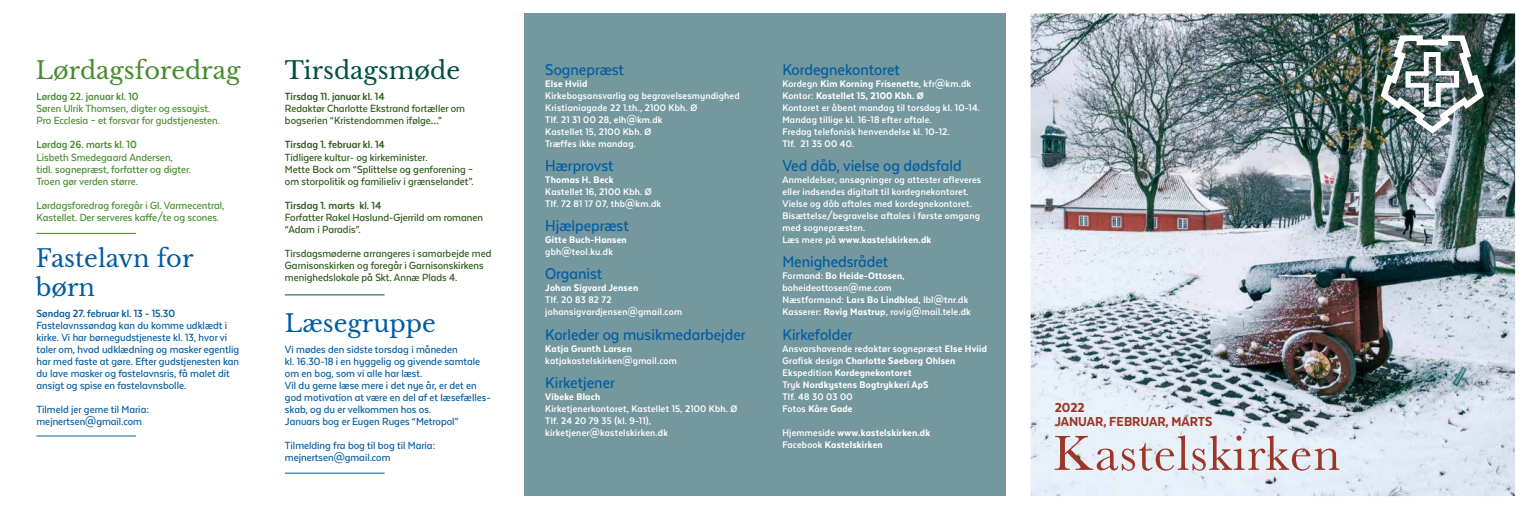
<style>
.page{position:relative;width:1531px;height:511px;background:#fff}
.page>*{position:absolute;margin:0;border:0;box-sizing:border-box;transform-origin:0 0}
.t1{font:24px/28.8px "Libre Baskerville";color:#005da3}
.t2{font:24px "Libre Baskerville";color:#468c2d}
.t3{font:24px "Libre Baskerville";color:#005040}
.t4{font:500 18px "Texta Narrow Alt";color:#005da3}
.t5{font:800 15px/14.6px "Texta Narrow";color:#9c3628}
.t6{font:500 12px/12px "Texta Narrow Alt";color:#005da3}
.t7{font:500 12px/12px "Texta Narrow Alt";color:#2a5815}
.t8{font:500 12px/12px "Texta Narrow Alt";color:#468c2d}
.t9{font:700 12px "Texta Narrow Alt";color:#2a5815}
.t10{font:700 12px "Texta Narrow Alt";color:#468c2d}
.t11{font:700 12px "Texta Narrow Alt";color:#005da3}
.t12{font:700 11px/12px "Texta Narrow Alt";letter-spacing:.02em;color:#fff}
.t13{font:800 11px/12px "Texta Narrow Alt";letter-spacing:.02em;color:#fff}
.s1{font-weight:800}
.s2{font-weight:700}
</style>
<div class="page">
<div style="left:524px;top:13px;width:482px;height:482px;background:#75989f"></div>
<hr style="left:36px;top:233px;width:100px;height:1px;background:#488925">
<hr style="left:36px;top:435px;width:100px;height:1px;background:#005da3">
<hr style="left:285px;top:294px;width:100px;height:1px;background:#005040">
<hr style="left:285px;top:472px;width:100px;height:1px;background:#005da3">
<img style="left:1030px;top:13px;width:485px;height:482px">
<svg style="left:1054px;top:435px;width:285px;height:35px;background:#d6c7ca"></svg>
<img style="left:1380px;top:35px;width:104px;height:98px">
<h1 class="t2" style="left:36px;top:56px;width:206px">Lørdagsforedrag</h1>
<h1 class="t3" style="left:285px;top:56px;width:177px">Tirsdagsmøde</h1>
<p class="t10" style="left:36px;top:91px;width:104px">Lørdag 22. januar kl. 10</p>
<p class="t8" style="left:36px;top:103px;width:185px">Søren Ulrik Thomsen, digter og essayist.<br>Pro Ecclesia – et forsvar for gudstjenesten.</p>
<p class="t10" style="left:36px;top:139px;width:102px">Lørdag 26. marts kl. 10</p>
<p class="t8" style="left:36px;top:151px;width:156px">Lisbeth Smedegaard Andersen, tidl. sognepræst, forfatter og digter.<br>Troen gør verden større.</p>
<p class="t8" style="left:36px;top:199px;width:190px">Lørdagsforedrag foregår i Gl. Varmecentral,<br>Kastellet. Der serveres kaffe/te og scones.</p>
<h1 class="t1" style="left:36px;top:244px;width:159px">Fastelavn for børn</h1>
<p class="t11" style="left:36px;top:307px;width:140px">Søndag 27. februar kl. 13 - 15.30</p>
<p class="t6" style="left:36px;top:319px;width:204px">Fastelavnssøndag kan du komme udklædt i kirke. Vi har børnegudstjeneste kl. 13, hvor vi taler om, hvad udklædning og masker egentlig har med faste at gøre. Efter gudstjenesten kan du lave masker og fastelavnsris, få malet dit ansigt og spise en fastelavnsbolle.</p>
<p class="t6" style="left:36px;top:403px;width:114px">Tilmeld jer gerne til Maria: mejnertsen@gmail.com</p>
<p class="t9" style="left:285px;top:91px;width:101px">Tirsdag 11. januar kl. 14</p>
<p class="t7" style="left:285px;top:103px;width:182px">Redaktør Charlotte Ekstrand fortæller om bogserien “Kristendommen ifølge…”</p>
<p class="t9" style="left:285px;top:139px;width:101px">Tirsdag 1. februar kl. 14</p>
<p class="t7" style="left:285px;top:151px;width:190px">Tidligere kultur- og kirkeminister.<br>Mette Bock om “Splittelse og genforening – om storpolitik og familieliv i grænselandet”.</p>
<p class="t9" style="left:285px;top:199px;width:98px">Tirsdag 1. marts kl. 14</p>
<p class="t7" style="left:285px;top:211px;width:200px">Forfatter Rakel Haslund-Gjerrild om romanen “Adam i Paradis”.</p>
<p class="t7" style="left:285px;top:247px;width:208px">Tirsdagsmøderne arrangeres i samarbejde med<br>Garnisonskirken og foregår i Garnisonskirkens menighedslokale på Skt. Annæ Plads 4.</p>
<h1 class="t1" style="left:285px;top:309px;width:152px">Læsegruppe</h1>
<p class="t6" style="left:285px;top:343px;width:207px">Vi mødes den sidste torsdag i måneden<br>kl. 16.30-18 i en hyggelig og givende samtale om en bog, som vi alle har læst.<br>Vil du gerne læse mere i det nye år, er det en god motivation at være en del af et læsefælles&shy;skab, og du er velkommen hos os.<br>Januars bog er Eugen Ruges “Metropol”</p>
<p class="t6" style="left:285px;top:439px;width:152px">Tilmelding fra bog til bog til Maria: mejnertsen@gmail.com</p>
<h2 class="t4" style="left:545px;top:60px;width:80px">Sognepræst</h2>
<p class="t13" style="left:545px;top:78px;width:44px">Else Hviid</p>
<p class="t12" style="left:545px;top:90px;width:196px">Kirkebogsansvarlig og begravelsesmyndighed<br>Kristianiagade 22 1.th., 2100 Kbh. Ø<br>Tlf. 21 31 00 28, elh@km.dk<br>Kastellet 15, 2100 Kbh. Ø<br>Træffes ikke mandag.</p>
<h2 class="t4" style="left:545px;top:156px;width:70px">Hærprovst</h2>
<p class="t13" style="left:545px;top:174px;width:70px">Thomas H. Beck</p>
<p class="t12" style="left:545px;top:186px;width:117px">Kastellet 16, 2100 Kbh. Ø<br>Tlf. 72 81 17 07, thb@km.dk</p>
<h2 class="t4" style="left:545px;top:216px;width:85px">Hjælpepræst</h2>
<p class="t13" style="left:545px;top:234px;width:83px">Gitte Buch-Hansen</p>
<p class="t12" style="left:545px;top:246px;width:69px">gbh@teol.ku.dk</p>
<h2 class="t4" style="left:545px;top:264px;width:59px">Organist</h2>
<p class="t13" style="left:545px;top:282px;width:94px">Johan Sigvard Jensen</p>
<p class="t12" style="left:545px;top:294px;width:138px">Tlf. 20 83 82 72 johansigvardjensen@gmail.com</p>
<h2 class="t4" style="left:545px;top:324px;width:202px">Korleder og musikmedarbejder</h2>
<p class="t13" style="left:545px;top:342px;width:88px">Katja Grunth Larsen</p>
<p class="t12" style="left:545px;top:354px;width:133px">katjakastelskirken@gmail.com</p>
<h2 class="t4" style="left:545px;top:372px;width:71px">Kirketjener</h2>
<p class="t13" style="left:545px;top:390px;width:56px">Vibeke Blach</p>
<p class="t12" style="left:545px;top:402px;width:194px">Kirketjenerkontoret, Kastellet 15, 2100 Kbh. Ø<br>Tlf. 24 20 79 35 (kl. 9-11), kirketjener@kastelskirken.dk</p>
<h2 class="t4" style="left:782px;top:60px;width:119px">Kordegnekontoret</h2>
<p class="t12" style="left:782px;top:78px;width:199px">Kordegn <span class="s1">Kim Korning Frisenette</span>, kfr@km.dk Kontor: <span class="s1">Kastellet 15, 2100 Kbh. Ø<br></span>Kontoret er åbent mandag til torsdag kl. 10-14.<br>Mandag tillige kl. 16-18 efter aftale.<br>Fredag telefonisk henvendelse kl. 10-12.<br>Tlf. 21 35 00 40.</p>
<h2 class="t4" style="left:782px;top:156px;width:181px">Ved dåb, vielse og dødsfald</h2>
<p class="t12" style="left:782px;top:174px;width:200px">Anmeldelser, ansøgninger og attester afleveres eller indsendes digitalt til kordegnekontoret.<br>Vielse og dåb aftales med kordegnekontoret.<br>Bisættelse/begravelse aftales i første omgang med sognepræsten.<br>Læs mere på <span class="s1">www.kastelskirken.dk</span></p>
<h2 class="t4" style="left:782px;top:252px;width:107px">Menighedsrådet</h2>
<p class="t12" style="left:782px;top:270px;width:190px">Formand: <span class="s1">Bo Heide-Ottosen</span>, boheideottosen@me.com<br>Næstformand: <span class="s1">Lars Bo Lindblad</span>, lbl@tnr.dk Kasserer: <span class="s1">Rovig Mastrup</span>, rovig@mail.tele.dk</p>
<h2 class="t4" style="left:782px;top:324px;width:72px">Kirkefolder</h2>
<p class="t13" style="left:782px;top:342px;width:206px"><span class="s2">Ansvarshavende redaktør sognepræst</span> Else Hviid<br><span class="s2">Grafisk design</span> Charlotte Søeborg Ohlsen<br><span class="s2">Ekspedition</span> Kordegnekontoret<br><span class="s2">Tryk</span> Nordkystens Bogtrykkeri ApS<br><span class="s2">Tlf. 48 30 03 00<br>Fotos</span> Kåre Gade</p>
<p class="t13" style="left:782px;top:426px;width:149px"><span class="s2">Hjemmeside</span> www.kastelskirken.dk<br><span class="s2">Facebook</span> Kastelskirken</p>
<h3 class="t5" style="left:1054px;top:399px;width:159px">2022<br>JANUAR, FEBRUAR, MARTS</h3>
</div>
